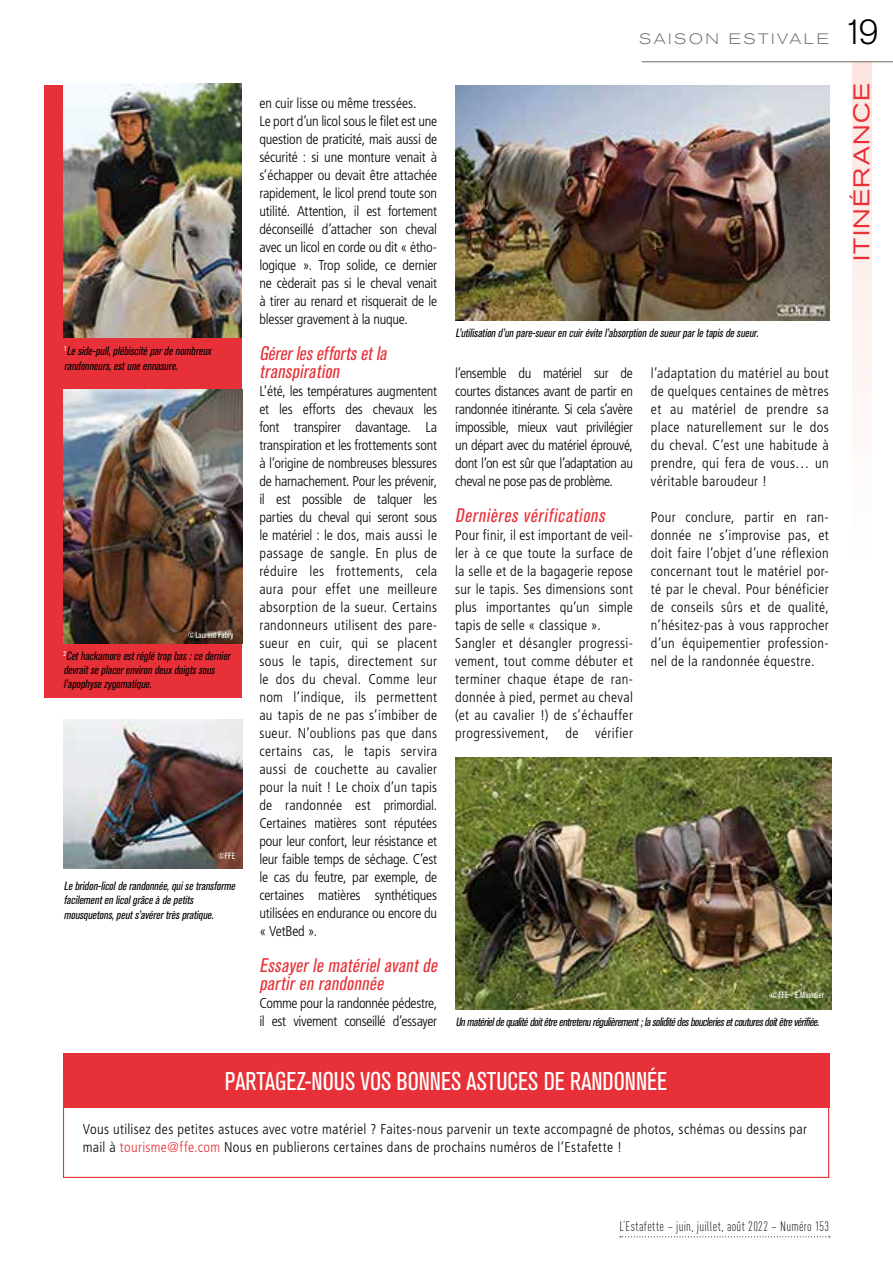
<style>
.page{position:relative;width:893px;height:1263px;background:#fff}
.page>*{position:absolute;margin:0;border:0;box-sizing:border-box;transform-origin:0 0}
.t1{font:300 34.5px "Akzidenz Grotesk BQ";color:#000}
.t2{font:condensed 25.5px "Akzidenz Grotesk BQ";color:#fff}
.t3{font:expanded 22.5px "Akzidenz Grotesk BQ";letter-spacing:.06em;color:#e73037}
.t4{font:italic condensed 19.5px/18px "Akzidenz Grotesk BQ";color:#e73037}
.t5{font:300 expanded 15px "Akzidenz Grotesk BQ";letter-spacing:.17em;color:#79726e}
.t6{font:300 condensed 14.25px/18px "Frutiger LT Std";letter-spacing:.01em;color:#000;text-align:justify}
.t7{font:300 condensed 14.25px/18px "Frutiger LT Std";letter-spacing:-.015em;color:#000}
.t8{font:300 condensed 14.25px/18px "Frutiger LT Std";letter-spacing:-.025em;color:#000}
.t9{font:300 13.5px "DIN Cond";letter-spacing:.025em;color:#000}
.t10{font:italic condensed 12px/14.4px "Akzidenz Grotesk BQ";color:#000}
.t11{font:condensed 9px "Akzidenz Grotesk BQ";letter-spacing:.005em;color:#fff}
.s1{color:#e73037}
</style>
<div class="page">
<div style="left:852px;top:62px;width:19px;height:497px;background:linear-gradient(to bottom,#fce6df,#feffff)"></div>
<hr style="left:642px;top:61px;width:251px;height:1px;background:#79726e">
<svg style="left:620px;top:1236px;width:210px;height:1px"></svg>
<div style="left:44px;top:85px;width:198px;height:612px;background:#e73037"></div>
<div style="left:63px;top:1071px;width:766px;height:107px;border:1px solid #e73037"></div>
<div style="left:63px;top:1053px;width:766px;height:55px;background:#e73037"></div>
<img style="left:64px;top:389px;width:178px;height:254px">
<img style="left:64px;top:719px;width:178px;height:149px">
<img style="left:455px;top:85px;width:375px;height:236px">
<img style="left:63px;top:84px;width:179px;height:253px">
<img style="left:455px;top:758px;width:376px;height:252px">
<p class="t10" style="left:64px;top:344px;width:151px"><sup>1</sup> Leside-pull,plébiscitépardenombreux randonneurs,estuneennasure.</p>
<p class="t11" style="left:188px;top:630px;width:47px">©Laurent Fabry</p>
<p class="t10" style="left:63px;top:648px;width:171px"><sup>2</sup> Cethackamoreestréglétropbas:cedernier devraitseplacerenvirondeuxdoigtssous l’apophysezygomatique.</p>
<p class="t11" style="left:217px;top:851px;width:19px">©FFE</p>
<p class="t10" style="left:64px;top:879px;width:175px">Lebridon-licolderandonnée,quisetransforme facilementenlicolgrâceàdepetits mousquetons,peuts’avérertrèspratique.</p>
<p class="t5" style="left:639px;top:30px;width:191px">SAISON ESTIVALE</p>
<p class="t7" style="left:259px;top:94px;width:179px">en cuir lisse ou même tressées.<br>Le port d’un licol sous le filet est une question de praticité, mais aussi de sécurité : si une monture venait à s’échapper ou devait être attachée rapidement, le licol prend toute son utilité. Attention, il est fortement déconseillé d’attacher son cheval avec un licol en corde ou dit « étho&shy;logique ». Trop solide, ce dernier ne cèderait pas si le cheval venait à tirer au renard et risquerait de le blesser gravement à la nuque.</p>
<h3 class="t4" style="left:259px;top:345px;width:132px">Gérerleseffortsetla transpiration</h3>
<p class="t6" style="left:259px;top:382px;width:179px">L’été, les températures augmentent et les efforts des chevaux les font transpirer davantage. La transpiration et les frottements sont à l’origine de nombreuses blessures de harnachement. Pour les prévenir, il est possible de talquer les parties du cheval qui seront sous le matériel : le dos, mais aussi le passage de sangle. En plus de réduire les frottements, cela aura pour effet une meilleure absorption de la sueur. Certains randonneurs utilisent des pare&shy;sueur en cuir, qui se placent sous le tapis, directement sur le dos du cheval. Comme leur nom l’indique, ils permettent au tapis de ne pas s’imbiber de sueur. N’oublions pas que dans certains cas, le tapis servira aussi de couchette au cavalier pour la nuit ! Le choix d’un tapis de randonnée est primordial.<br>Certaines matières sont réputées pour leur confort, leur résistance et leur faible temps de séchage. C’est le cas du feutre, par exemple, de certaines matières synthétiques utilisées en endurance ou encore du « VetBed ».</p>
<h3 class="t4" style="left:259px;top:957px;width:183px">Essayerle matérielavantde partiren randonnée</h3>
<p class="t8" style="left:259px;top:994px;width:179px">Comme pour la randonnée pédestre, il est vivement conseillé d’essayer</p>
<p class="t10" style="left:455px;top:325px;width:307px">L’utilisationd’unpare-sueurencuirévitel’absorptiondesueurparletapisdesueur.</p>
<p class="t6" style="left:455px;top:364px;width:179px">l’ensemble du matériel sur de courtes distances avant de partir en randonnée itinérante. Si cela s’avère impossible, mieux vaut privilégier un départ avec du matériel éprouvé, dont l’on est sûr que l’adaptation au cheval ne pose pas de problème.</p>
<h3 class="t4" style="left:455px;top:507px;width:155px">Dernières vérifications</h3>
<p class="t6" style="left:455px;top:526px;width:179px;text-align:left">Pour finir, il est important de veil&shy;ler à ce que toute la surface de la selle et de la bagagerie repose sur le tapis. Ses dimensions sont plus importantes qu’un simple tapis de selle « classique ».<br>Sangler et désangler progressi&shy;vement, tout comme débuter et terminer chaque étape de ran&shy;donnée à pied, permet au cheval (et au cavalier !) de s’échauffer progressivement, de vérifier</p>
<p class="t6" style="left:651px;top:364px;width:179px">l’adaptation du matériel au bout de quelques centaines de mètres et au matériel de prendre sa place naturellement sur le dos du cheval. C’est une habitude à prendre, qui fera de vous… un véritable baroudeur !</p>
<p class="t6" style="left:651px;top:508px;width:179px">Pour conclure, partir en ran&shy;donnée ne s’improvise pas, et doit faire l’objet d’une réflexion concernant tout le matériel por&shy;té par le cheval. Pour bénéficier de conseils sûrs et de qualité, n’hésitez-pas à vous rapprocher d’un équipementier profession&shy;nel de la randonnée équestre.</p>
<p class="t11" style="left:771px;top:990px;width:55px">©FFE - E.Minodier</p>
<p class="t10" style="left:456px;top:1015px;width:367px">Unmatérieldequalitédoitêtreentretenurégulièrement;lasoliditédesboucleriesetcouturesdoitêtrevérifiée.</p>
<h2 class="t2" style="left:225px;top:1067px;width:444px">PARTAGEZ-NOUS VOS BONNES ASTUCES DE RANDONNÉE</h2>
<p class="t6" style="left:83px;top:1120px;width:726px">Vous utilisez des petites astuces avec votre matériel ? Faites-nous parvenir un texte accompagné de photos, schémas ou dessins par mail à <span class="s1">tourisme@ffe.com</span> Nous en publierons certaines dans de prochains numéros de l’Estafette !</p>
<h1 class="t1" style="left:843px;top:12px;width:37px">19</h1>
<h3 class="t3" style="left:848px;top:261px;width:180px;rotate:-90deg">ITINÉRANCE</h3>
<p class="t9" style="left:619px;top:1218px;width:211px">L’Estafette – juin, juillet, août 2022 – Numéro 153</p>
</div>
